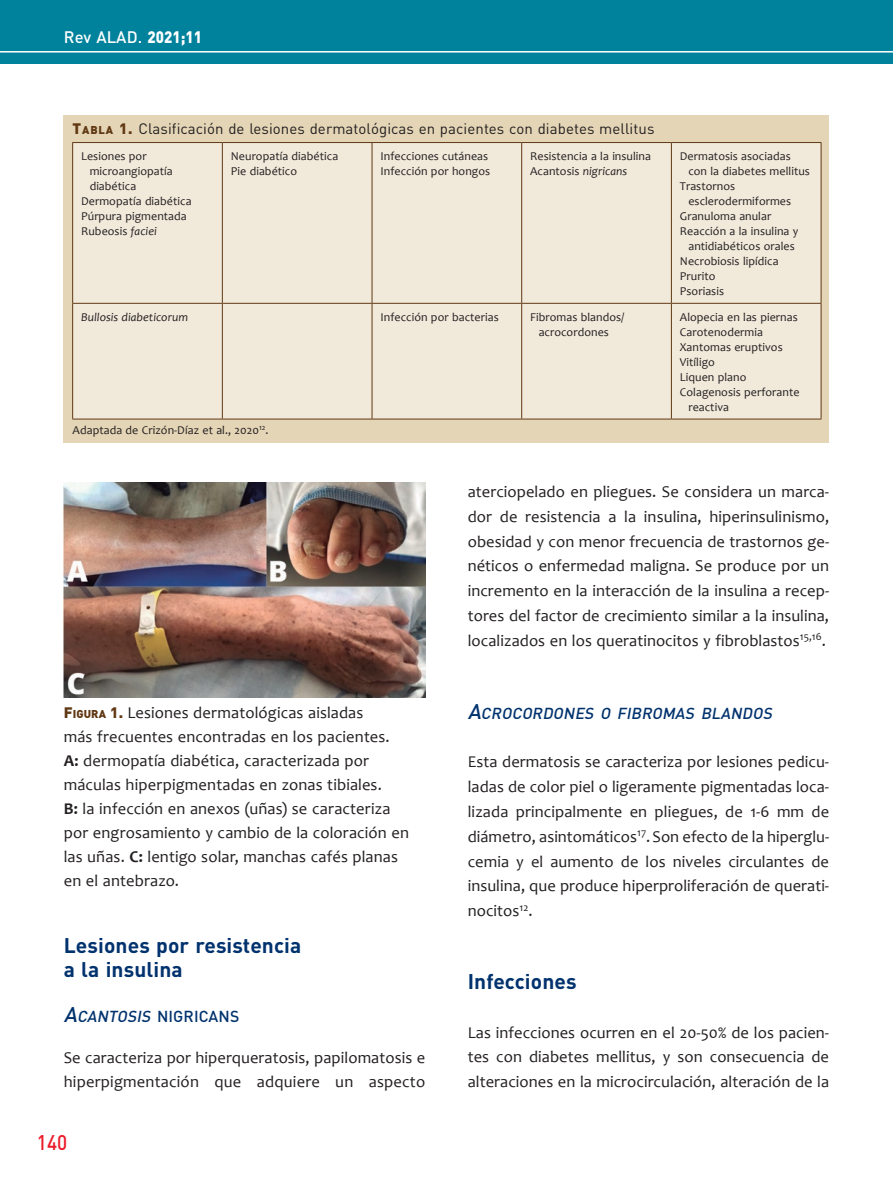
<style>
.page{position:relative;width:893px;height:1191px;background:#fff}
.page>*{position:absolute;margin:0;border:0;box-sizing:border-box;transform-origin:0 0}
.t1{font:700 21px/24px "DIN";letter-spacing:.005em;color:#00326e}
.t2{font:500 21px "DIN";color:#eb1c29;scale:.9 1}
.t3{font:16.5px/24.8px "Candara";letter-spacing:.005em;color:#231f20;text-align:justify}
.t4{font:500 16.5px "DIN";letter-spacing:.005em;color:#fff}
.t5{font:italic 500 15.75px "DIN";color:#00326e}
.t6{font:500 15.75px "DIN";letter-spacing:.005em;color:#00326e}
.t7{font:15px "DIN";letter-spacing:.005em;color:#231f20}
.t8{font:12px/15px "Candara";letter-spacing:.005em;color:#231f20}
.t9{font:italic 12px "Candara";letter-spacing:.005em;color:#231f20}
.s1{font-weight:900}
.s2{font-weight:900;color:#603813}
.s3{font-weight:900;font-size:11.25px;color:#603813}
.s4{font-style:italic}
.s5{font-family:"DIN";font-weight:900;font-size:15px;color:#603813}
.s6{font-family:"DIN";font-weight:900;font-size:11.25px;color:#603813}
.s7{font-weight:700}
.s8{font-style:italic;font-size:21px}
.s9{font-size:21px}
</style>
<div class="page">
<div style="left:0;top:0;width:893px;height:64px;background:#00829d"></div>
<hr style="left:0;top:51px;width:893px;height:2px;background:#fff">
<div style="left:64px;top:115px;width:765px;height:327px;background:#e4d5b6"></div>
<div style="left:73px;top:143px;width:748px;height:276px;background:#f1eadb"></div>
<hr style="left:72px;top:142px;width:150px;height:1px;background:#603813">
<hr style="left:72px;top:143px;width:1px;height:160px;background:#603813">
<hr style="left:222px;top:142px;width:150px;height:1px;background:#603813">
<hr style="left:222px;top:143px;width:1px;height:160px;background:#603813">
<hr style="left:372px;top:142px;width:150px;height:1px;background:#603813">
<hr style="left:372px;top:143px;width:1px;height:160px;background:#603813">
<hr style="left:522px;top:142px;width:149px;height:1px;background:#603813">
<hr style="left:521px;top:143px;width:1px;height:160px;background:#603813">
<hr style="left:671px;top:142px;width:150px;height:1px;background:#603813">
<hr style="left:671px;top:143px;width:1px;height:160px;background:#603813">
<hr style="left:821px;top:143px;width:1px;height:160px;background:#603813">
<hr style="left:72px;top:303px;width:150px;height:1px;background:#603813">
<hr style="left:72px;top:304px;width:1px;height:115px;background:#603813">
<hr style="left:222px;top:303px;width:150px;height:1px;background:#603813">
<hr style="left:222px;top:304px;width:1px;height:115px;background:#603813">
<hr style="left:372px;top:303px;width:150px;height:1px;background:#603813">
<hr style="left:372px;top:304px;width:1px;height:115px;background:#603813">
<hr style="left:522px;top:303px;width:149px;height:1px;background:#603813">
<hr style="left:521px;top:304px;width:1px;height:115px;background:#603813">
<hr style="left:671px;top:303px;width:150px;height:1px;background:#603813">
<hr style="left:671px;top:304px;width:1px;height:115px;background:#603813">
<hr style="left:821px;top:304px;width:1px;height:115px;background:#603813">
<hr style="left:72px;top:419px;width:150px;height:1px;background:#603813">
<hr style="left:222px;top:419px;width:150px;height:1px;background:#603813">
<hr style="left:372px;top:419px;width:150px;height:1px;background:#603813">
<hr style="left:522px;top:419px;width:149px;height:1px;background:#603813">
<hr style="left:671px;top:419px;width:150px;height:1px;background:#603813">
<img style="left:64px;top:482px;width:361px;height:215px">
<p class="t4" style="left:64px;top:26px;width:140px">Rev ALAD. <span class="s1">2021;11</span></p>
<p class="t7" style="left:73px;top:119px;width:583px"><span class="s2">T</span><span class="s3">ABLA</span> <span class="s2">1.</span> Clasificación de lesiones dermatológicas en pacientes con diabetes mellitus</p>
<p class="t8" style="left:81px;top:148px;width:67px">Lesiones por</p>
<p class="t8" style="left:90px;top:163px;width:85px">microangiopatía</p>
<p class="t8" style="left:90px;top:178px;width:48px">diabética</p>
<p class="t8" style="left:81px;top:193px;width:112px">Dermopatía diabética</p>
<p class="t8" style="left:81px;top:208px;width:107px">Púrpura pigmentada</p>
<p class="t8" style="left:81px;top:223px;width:77px">Rubeosis <span class="s4">faciei</span></p>
<p class="t8" style="left:231px;top:148px;width:109px">Neuropatía diabética<br>Pie diabético</p>
<p class="t8" style="left:380px;top:148px;width:111px">Infecciones cutáneas<br>Infección por hongos</p>
<p class="t8" style="left:530px;top:148px;width:122px">Resistencia a la insulina<br>Acantosis <span class="s4">nigricans</span></p>
<p class="t8" style="left:680px;top:148px;width:112px">Dermatosis asociadas</p>
<p class="t8" style="left:688px;top:163px;width:123px">con la diabetes mellitus</p>
<p class="t8" style="left:680px;top:178px;width:57px">Trastornos</p>
<p class="t8" style="left:688px;top:193px;width:104px">esclerodermiformes</p>
<p class="t8" style="left:680px;top:208px;width:93px">Granuloma anular</p>
<p class="t8" style="left:680px;top:223px;width:120px">Reacción a la insulina y</p>
<p class="t8" style="left:688px;top:238px;width:108px">antidiabéticos orales</p>
<p class="t8" style="left:680px;top:253px;width:100px">Necrobiosis lipídica</p>
<p class="t8" style="left:680px;top:268px;width:37px">Prurito</p>
<p class="t8" style="left:680px;top:283px;width:46px">Psoriasis</p>
<p class="t9" style="left:81px;top:309px;width:108px">Bullosis diabeticorum</p>
<p class="t8" style="left:380px;top:309px;width:120px">Infección por bacterias</p>
<p class="t8" style="left:530px;top:309px;width:96px;text-align:center">Fibromas blandos/ acrocordones</p>
<p class="t8" style="left:680px;top:309px;width:119px">Alopecia en las piernas</p>
<p class="t8" style="left:680px;top:324px;width:85px">Carotenodermia</p>
<p class="t8" style="left:680px;top:339px;width:104px">Xantomas eruptivos</p>
<p class="t8" style="left:680px;top:354px;width:37px">Vitíligo</p>
<p class="t8" style="left:680px;top:369px;width:68px">Liquen plano</p>
<p class="t8" style="left:680px;top:384px;width:121px">Colagenosis perforante</p>
<p class="t8" style="left:688px;top:399px;width:42px">reactiva</p>
<p class="t8" style="left:73px;top:422px;width:197px">Adaptada de Crizón-Díaz et al., 2020<sup>12</sup>.</p>
<p class="t3" style="left:64px;top:700px;width:347px;line-height:24px;text-align:left"><span class="s5">F</span><span class="s6">IGURA</span> <span class="s5">1.</span> Lesiones dermatológicas aisladas<br>más frecuentes encontradas en los pacientes.<br><span class="s7">A:</span> dermopatía diabética, caracterizada por máculas hiperpigmentadas en zonas tibiales.<br><span class="s7">B:</span> la infección en anexos (uñas) se caracteriza por engrosamiento y cambio de la coloración en las uñas. <span class="s7">C:</span> lentigo solar, manchas cafés planas en el antebrazo.</p>
<p class="t1" style="left:64px;top:932px;width:239px">Lesiones por resistencia a la insulina</p>
<p class="t6" style="left:64px;top:1006px;width:177px"><span class="s8">A</span><span class="s4">CANTOSIS</span> NIGRICANS</p>
<p class="t3" style="left:64px;top:1045px;width:363px;line-height:24px">Se caracteriza por hiperqueratosis, papilomatosis e hiperpigmentación que adquiere un aspecto</p>
<p class="t2" style="left:37px;top:1129px;width:35px">140</p>
<p class="t3" style="left:468px;top:479px;width:363px">aterciopelado en pliegues. Se considera un marca&shy;dor de resistencia a la insulina, hiperinsulinismo, obesidad y con menor frecuencia de trastornos ge&shy;néticos o enfermedad maligna. Se produce por un incremento en la interacción de la insulina a recep&shy;tores del factor de crecimiento similar a la insulina, localizados en los queratinocitos y fibroblastos<sup>15,16</sup>.</p>
<p class="t5" style="left:468px;top:703px;width:309px"><span class="s9">A</span>CROCORDONES O FIBROMAS BLANDOS</p>
<p class="t3" style="left:468px;top:749px;width:363px">Esta dermatosis se caracteriza por lesiones pedicu&shy;ladas de color piel o ligeramente pigmentadas loca&shy;lizada principalmente en pliegues, de 1-6 mm de diámetro, asintomáticos<sup>17</sup>. Son efecto de la hiperglu&shy;cemia y el aumento de los niveles circulantes de insulina, que produce hiperproliferación de querati&shy;nocitos<sup>12</sup>.</p>
<p class="t1" style="left:468px;top:968px;width:110px">Infecciones</p>
<p class="t3" style="left:468px;top:1019px;width:363px">Las infecciones ocurren en el 20-50% de los pacien&shy;tes con diabetes mellitus, y son consecuencia de alteraciones en la microcirculación, alteración de la</p>
</div>
